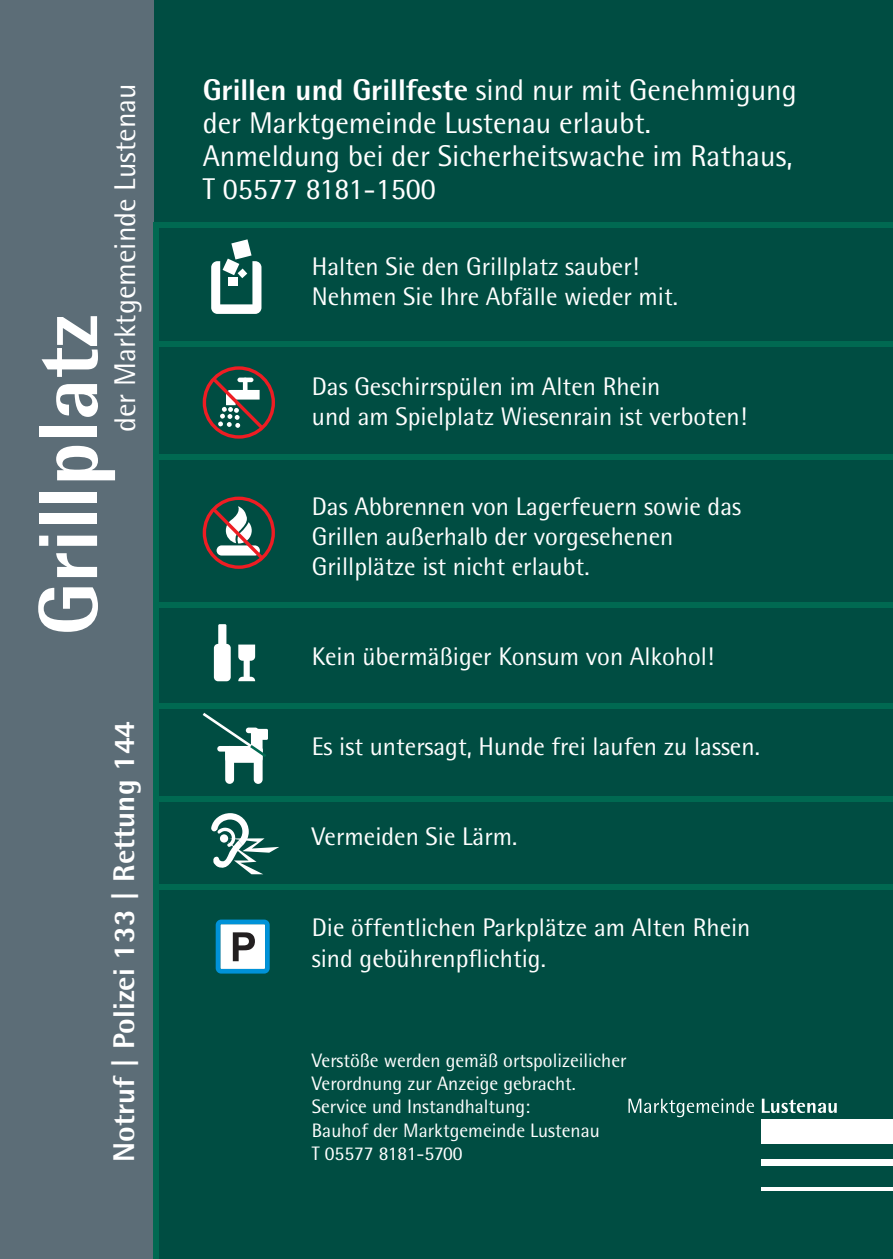
<style>
.page{position:relative;width:893px;height:1259px;background:#004d42}
.page>*{position:absolute;margin:0;border:0;box-sizing:border-box;transform-origin:0 0}
.t1{font:800 84px "Rotis Semi Sans";color:#fff}
.t2{font:30px/33px "Rotis Semi Sans";color:#fff}
.t3{font:800 30px "Rotis Semi Sans";color:#fff}
.t4{font:25.5px/30px "Rotis Semi Sans";color:#fff}
.t5{font:19.5px/23.4px "Rotis Semi Sans";color:#fff}
.s1{font-weight:800}
</style>
<div class="page">
<div style="left:0;top:0;width:153px;height:1259px;background:#5c6d77"></div>
<svg style="left:216px;top:919px;width:54px;height:54px;background:#92bed2"></svg>
<div style="left:153px;top:222px;width:6px;height:1037px;background:#006951"></div>
<div style="left:154px;top:222px;width:739px;height:6px;background:#006951"></div>
<div style="left:156px;top:341px;width:737px;height:6px;background:#006951"></div>
<div style="left:156px;top:454px;width:737px;height:6px;background:#006951"></div>
<div style="left:156px;top:602px;width:737px;height:6px;background:#006951"></div>
<div style="left:156px;top:703px;width:737px;height:6px;background:#006951"></div>
<div style="left:156px;top:796px;width:737px;height:6px;background:#006951"></div>
<div style="left:156px;top:883px;width:737px;height:6px;background:#006951"></div>
<svg style="left:211px;top:239px;width:50px;height:75px"></svg>
<svg style="left:203px;top:366px;width:72px;height:73px"></svg>
<svg style="left:203px;top:496px;width:72px;height:73px"></svg>
<div style="left:214px;top:644px;width:17px;height:37px;background:#fff;border-radius:4px"></div>
<div style="left:218px;top:624px;width:8px;height:27px;background:#fff"></div>
<svg style="left:238px;top:644px;width:17px;height:17px"></svg>
<svg style="left:238px;top:677px;width:17px;height:4px"></svg>
<div style="left:244px;top:654px;width:6px;height:27px;background:#fff"></div>
<div style="left:254px;top:746px;width:9px;height:38px;background:#fff;border-radius:4px"></div>
<div style="left:225px;top:746px;width:9px;height:38px;background:#fff;border-radius:4px"></div>
<div style="left:252px;top:729px;width:16px;height:11px;background:#fff"></div>
<div style="left:225px;top:746px;width:38px;height:17px;background:#fff;border-radius:4px"></div>
<svg style="left:203px;top:713px;width:63px;height:44px"></svg>
<svg style="left:211px;top:813px;width:68px;height:61px"></svg>
<div style="left:762px;top:1119px;width:131px;height:25px;background:#fff"></div>
<div style="left:762px;top:1159px;width:131px;height:6px;background:#fff"></div>
<hr style="left:762px;top:1187px;width:131px;height:3px;background:#fff">
<svg style="left:628px;top:1098px;width:126px;height:19px"></svg>
<svg style="left:762px;top:1098px;width:75px;height:15px"></svg>
<p class="t2" style="left:108px;top:432px;width:350px;rotate:-90deg">der Marktgemeinde Lustenau</p>
<p class="t2" style="left:203px;top:73px;width:596px"><span class="s1">Grillen und Grillfeste</span> sind nur mit Genehmigung der Marktgemeinde Lustenau erlaubt.<br>Anmeldung bei der Sicherheitswache im Rathaus, T 05577 8181-1500</p>
<p class="t4" style="left:312px;top:251px;width:368px">Halten Sie den Grillplatz sauber!<br>Nehmen Sie Ihre Abfälle wieder mit.</p>
<h1 class="t1" style="left:15px;top:636px;width:322px;rotate:-90deg">Grillplatz</h1>
<p class="t4" style="left:312px;top:371px;width:437px">Das Geschirrspülen im Alten Rhein<br>und am Spielplatz Wiesenrain ist verboten!</p>
<p class="t4" style="left:312px;top:491px;width:431px">Das Abbrennen von Lagerfeuern sowie das<br>Grillen außerhalb der vorgesehenen<br>Grillplätze ist nicht erlaubt.</p>
<p class="t3" style="left:105px;top:1161px;width:442px;rotate:-90deg">Notruf | Polizei 133 | Rettung 144</p>
<p class="t4" style="left:312px;top:641px;width:404px">Kein übermäßiger Konsum von Alkohol!</p>
<p class="t4" style="left:312px;top:731px;width:449px">Es ist untersagt, Hunde frei laufen zu lassen.</p>
<p class="t4" style="left:312px;top:821px;width:207px">Vermeiden Sie Lärm.</p>
<p class="t4" style="left:312px;top:912px;width:440px">Die öffentlichen Parkplätze am Alten Rhein sind gebührenpflichtig.</p>
<p class="t5" style="left:312px;top:1048px;width:316px">Verstöße werden gemäß ortspolizeilicher<br>Verordnung zur Anzeige gebracht.<br>Service und Instandhaltung:<br>Bauhof der Marktgemeinde Lustenau<br>T 05577 8181-5700</p>
</div>
